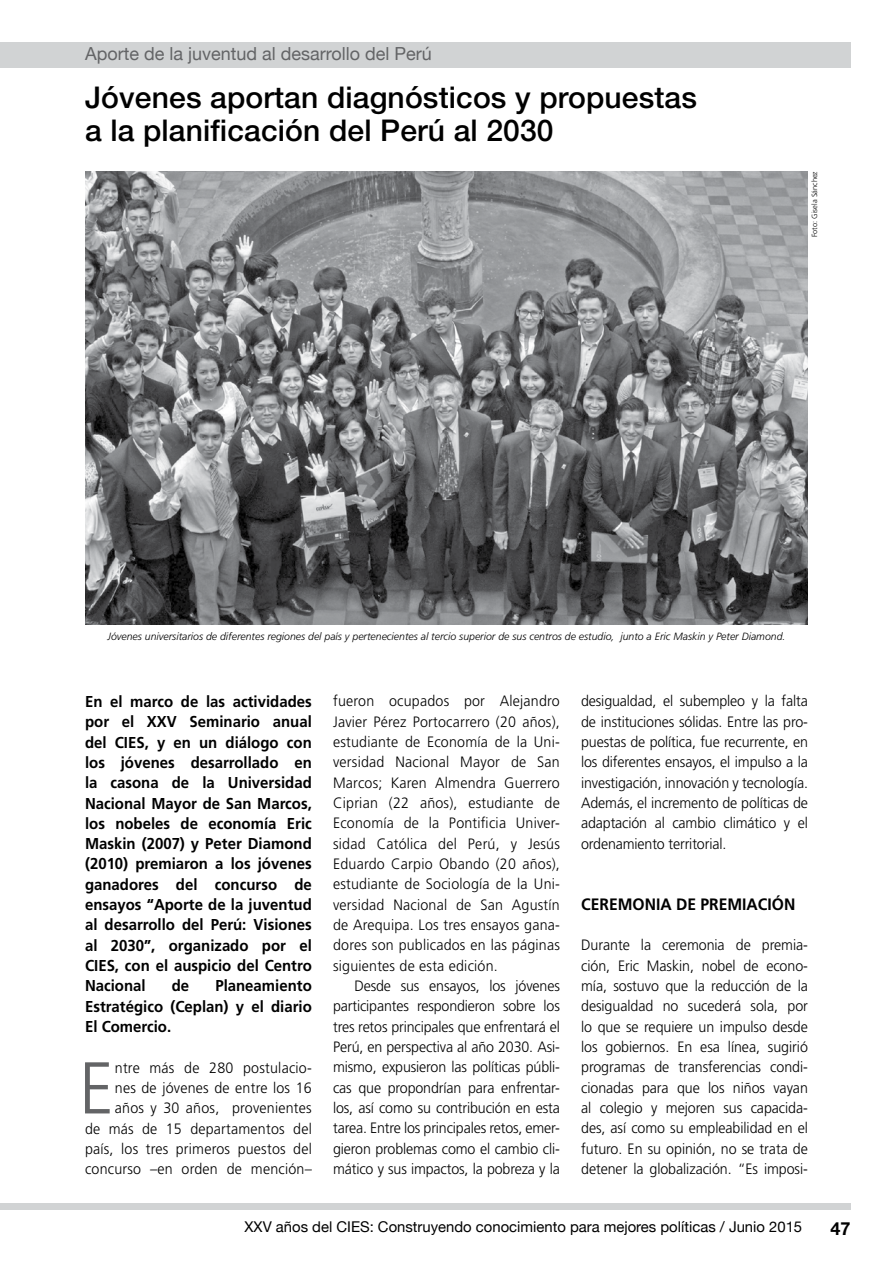
<style>
.page{position:relative;width:893px;height:1263px;background:#fff}
.page>*{position:absolute;margin:0;border:0;box-sizing:border-box;transform-origin:0 0}
.t1{font:300 73.2px "Frutiger";color:#636466;scale:.95 1}
.t2{font:500 30px/33px "Helvetica Neue";letter-spacing:.005em;color:#000}
.t3{font:18px "Helvetica Neue";color:#636466}
.t4{font:700 18px "Helvetica Neue";color:#000}
.t5{font:700 16.5px "Frutiger";color:#000;scale:.95 1}
.t6{font:700 15.75px/20.2px "Frutiger";color:#000;text-align:justify;scale:.95 1}
.t7{font:300 15px/20.2px "Frutiger";letter-spacing:.015em;color:#000;text-align:justify;scale:.95 1}
.t8{font:14.85px "Helvetica Neue";color:#000}
.t9{font:italic 300 10.5px "Frutiger";color:#000}
.t10{font:300 7.5px "Frutiger";color:#000}
.s1{font-style:italic}
</style>
<div class="page">
<div style="left:0;top:1203px;width:850px;height:7px;background:#d1d3d4"></div>
<div style="left:0;top:43px;width:850px;height:25px;background:#d1d3d4"></div>
<img style="left:86px;top:171px;width:722px;height:453px">
<p class="t3" style="left:85px;top:43px;width:348px">Aporte de la juventud al desarrollo del Perú</p>
<h2 class="t2" style="left:85px;top:81px;width:613px">Jóvenes aportan diagnósticos y propuestas a la planificación del Perú al 2030</h2>
<p class="t10" style="left:810px;top:237px;width:67px;rotate:-90deg">Foto: Gisela Sánchez</p>
<p class="t9" style="left:107px;top:631px;width:679px">Jóvenes universitarios de diferentes regiones del país y pertenecientes al tercio superior de sus centros de estudio, junto a Eric Maskin y Peter Diamond.</p>
<p class="t6" style="left:85px;top:691px;width:240px">En el marco de las actividades por el XXV Seminario anual del CIES, y en un diálogo con los jóvenes desarrollado en la casona de la Universidad Nacional Mayor de San Marcos, los nobeles de economía Eric Maskin (2007) y Peter Diamond (2010) premiaron a los jóvenes ganadores del concurso de ensayos “Aporte de la juventud al desarrollo del Perú: Visiones al 2030”, organizado por el CIES, con el auspicio del Centro Nacional</p>
<p class="t6" style="left:85px;top:976px;width:240px;text-indent:130px">Planeamiento Estratégico (Ceplan) y el diario El Comercio.</p>
<h1 class="t1" style="left:79px;top:1047px;width:38px">E</h1>
<p class="t6" style="left:172px;top:976px;width:20px">de</p>
<p class="t7" style="left:85px;top:1057px;width:240px;text-align:right">ntre más de 280 postulacio-<br>nes de jóvenes de entre los 16 años y 30 años, provenientes<br>de más de 15 departamentos del país, los tres primeros puestos del concurso <span class="s1">–</span>en orden de mención<span class="s1">–</span></p>
<p class="t7" style="left:333px;top:691px;width:240px">fueron ocupados por Alejandro Javier Pérez Portocarrero (20 años), estudiante de Economía de la Uni&shy;versidad Nacional Mayor de San Marcos; Karen Almendra Guerrero Ciprian (22 años), estudiante de Economía de la Pontificia Univer&shy;sidad Católica del Perú, y Jesús Eduardo Carpio Obando (20 años), estudiante de Sociología de la Uni&shy;versidad Nacional de San Agustín de Arequipa. Los tres ensayos gana&shy;dores son publicados en las páginas siguientes de esta edición.</p>
<p class="t7" style="left:333px;top:976px;width:240px;text-indent:21px">Desde sus ensayos, los jóvenes participantes respondieron sobre los tres retos principales que enfrentará el Perú, en perspectiva al año 2030. Asi&shy;mismo, expusieron las políticas públi&shy;cas que propondrían para enfrentar&shy;los, así como su contribución en esta tarea. Entre los principales retos, emer&shy;gieron problemas como el cambio cli&shy;mático y sus impactos, la pobreza y la</p>
<p class="t7" style="left:581px;top:691px;width:240px">desigualdad, el subempleo y la falta de instituciones sólidas. Entre las pro&shy;puestas de política, fue recurrente, en los diferentes ensayos, el impulso a la investigación, innovación y tecnología.<br>Además, el incremento de políticas de adaptación al cambio climático y el ordenamiento territorial.</p>
<p class="t5" style="left:581px;top:894px;width:77px">Ceremonia</p>
<p class="t5" style="left:676px;top:894px;width:55px">de premiaci</p>
<p class="t5" style="left:772px;top:894px;width:24px">ón</p>
<p class="t7" style="left:581px;top:935px;width:240px">Durante la ceremonia de premia&shy;ción, Eric Maskin, nobel de econo&shy;mía, sostuvo que la reducción de la desigualdad no sucederá sola, por lo que se requiere un impulso desde los gobiernos. En esa línea, sugirió programas de transferencias condi&shy;cionadas para que los niños vayan al colegio y mejoren sus capacida&shy;des, así como su empleabilidad en el futuro. En su opinión, no se trata de detener la globalización. “Es imposi-</p>
<p class="t8" style="left:245px;top:1218px;width:559px">XXV años del CIES: Construyendo conocimiento para mejores políticas / Junio 2015</p>
<p class="t4" style="left:830px;top:1217px;width:22px">47</p>
</div>
